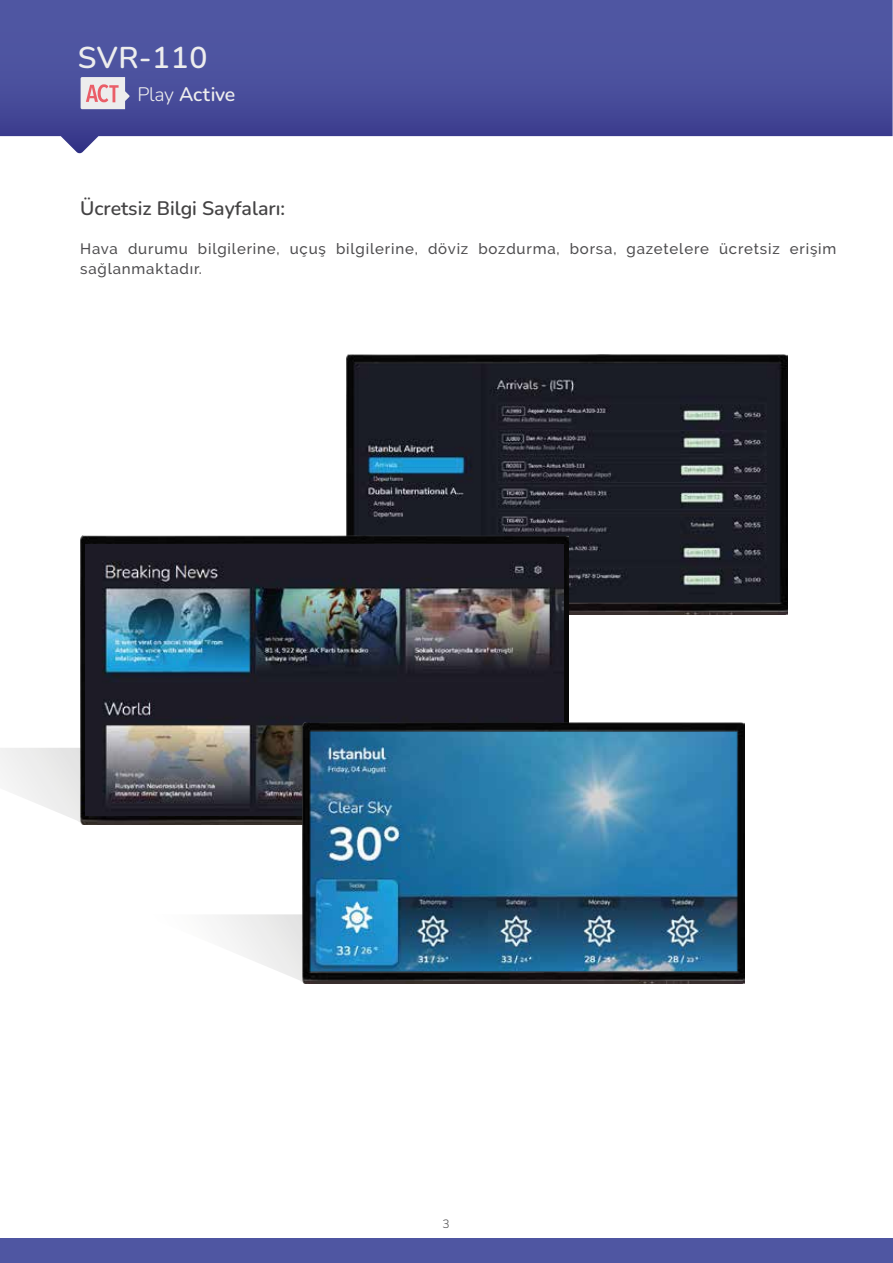
<style>
.page{position:relative;width:893px;height:1263px;background:#fff}
.page>*{position:absolute;margin:0;border:0;box-sizing:border-box;transform-origin:0 0}
.t1{font:600 30px "Nunito";letter-spacing:.02em;color:#ededed}
.t2{font:600 19.5px "Nunito";color:#444344}
.t3{font:600 19.5px "Nunito";letter-spacing:-.02em;color:#ededed}
.t4{font:500 15px/19.5px "Raleway";letter-spacing:.055em;color:#4e4d4f}
.t5{font:300 12px "Nunito";color:#4e4d4f}
.s1{font-weight:300}
</style>
<div class="page">
<div style="left:0;top:1238px;width:893px;height:25px;background:#4f56a2"></div>
<svg style="left:0;top:0;width:893px;height:154px;background:#5e63a7"></svg>
<svg style="left:81px;top:77px;width:49px;height:32px;background:#dec8d1"></svg>
<img style="left:346px;top:354px;width:441px;height:261px">
<svg style="left:0;top:748px;width:80px;height:74px"></svg>
<img style="left:80px;top:535px;width:488px;height:289px">
<img style="left:86px;top:544px;width:477px;height:272px">
<svg style="left:217px;top:914px;width:86px;height:69px"></svg>
<img style="left:303px;top:721px;width:442px;height:262px">
<h1 class="t1" style="left:78px;top:36px;width:131px">SVR-110</h1>
<h2 class="t3" style="left:137px;top:81px;width:99px"><span class="s1">Play</span> Active</h2>
<h2 class="t2" style="left:80px;top:195px;width:207px">Ücretsiz Bilgi Sayfaları:</h2>
<p class="t4" style="left:80px;top:239px;width:758px">Hava durumu bilgilerine, uçuş bilgilerine, döviz bozdurma, borsa, gazetelere ücretsiz erişim sağlanmaktadır.</p>
<p class="t5" style="left:442px;top:1215px;width:9px">3</p>
</div>
